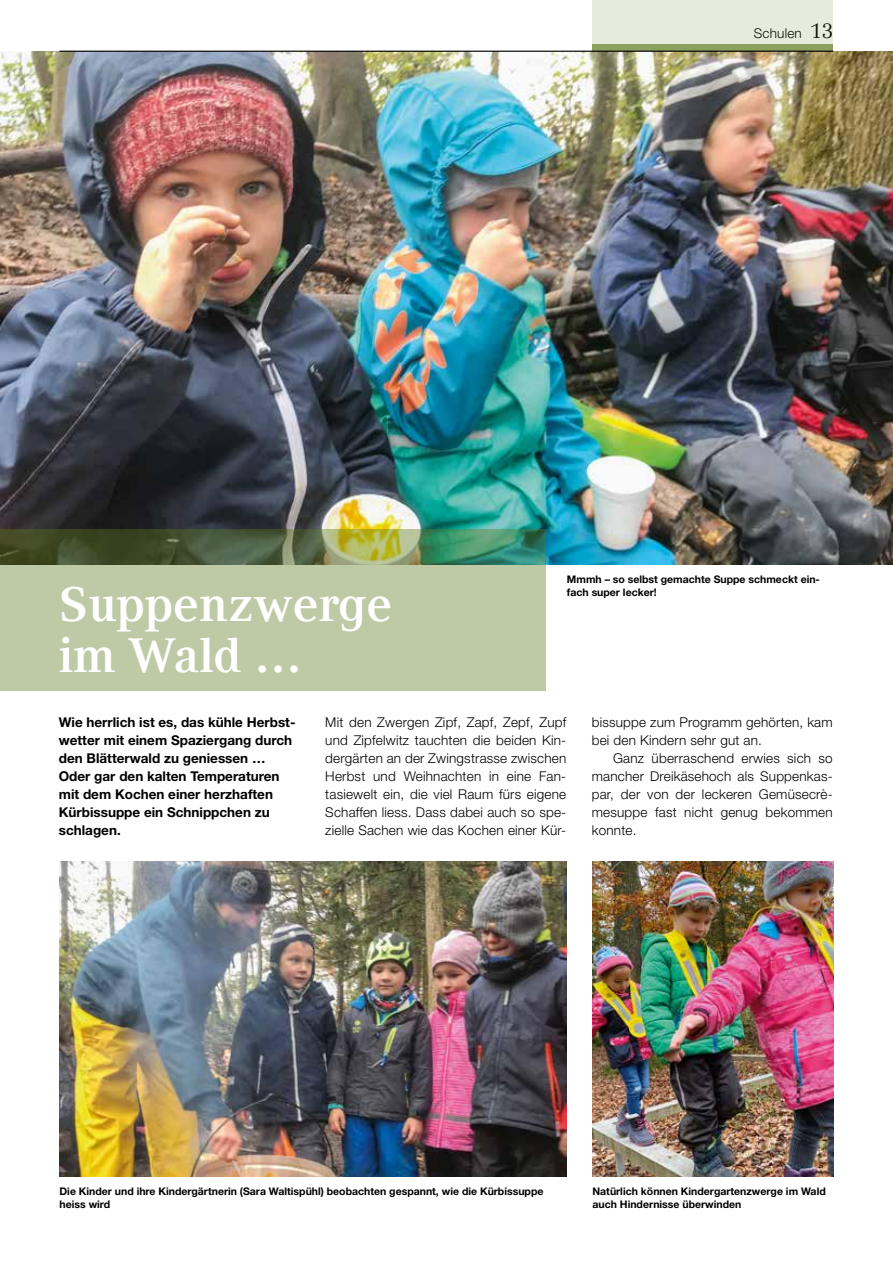
<style>
.page{position:relative;width:893px;height:1263px;background:#fff}
.page>*{position:absolute;margin:0;border:0;box-sizing:border-box;transform-origin:0 0}
.t1{font:700 48px/51px "Compatil Text LT Com";letter-spacing:.005em;color:#fff}
.t2{font:300 13.5px/18px "Helvetica Neue LT Std";letter-spacing:.015em;color:#000;text-align:justify}
.t3{font:700 13.5px/18px "Helvetica Neue LT Std";color:#000}
.t4{font:700 10.5px/13.5px "Helvetica Neue LT Std";color:#000}
.s1{font-family:"Compatil Text LT Com";font-weight:400;font-size:21px}
</style>
<div class="page">
<div style="left:592px;top:0;width:241px;height:51px;background:#e6ebdd"></div>
<div style="left:592px;top:45px;width:241px;height:6px;background:#8ca15d"></div>
<img style="left:0;top:51px;width:893px;height:514px">
<svg style="left:0;top:529px;width:546px;height:161px;background:#a6b58f"></svg>
<img style="left:60px;top:862px;width:507px;height:315px">
<img style="left:592px;top:862px;width:241px;height:315px">
<hr style="left:60px;top:51px;width:773px;height:1px;background:#000">
<p class="t2" style="left:754px;top:24px;width:81px">Schulen <span class="s1">13</span></p>
<h1 class="t1" style="left:59px;top:579px;width:335px">Suppenzwerge im Wald …</h1>
<p class="t4" style="left:567px;top:572px;width:254px">Mmmh – so selbst gemachte Suppe schmeckt ein&shy;fach super lecker!</p>
<p class="t3" style="left:59px;top:712px;width:238px">Wie herrlich ist es, das kühle Herbst&shy;wetter mit einem Spaziergang durch den Blätterwald zu geniessen …<br>Oder gar den kalten Temperaturen mit dem Kochen einer herzhaften<br>Kürbissuppe ein Schnippchen zu schlagen.</p>
<p class="t2" style="left:325px;top:712px;width:242px">Mit den Zwergen Zipf, Zapf, Zepf, Zupf und Zipfelwitz tauchten die beiden Kin&shy;dergärten an der Zwingstrasse zwischen Herbst und Weihnachten in eine Fan&shy;tasiewelt ein, die viel Raum fürs eigene Schaffen liess. Dass dabei auch so spe&shy;zielle Sachen wie das Kochen einer Kür-</p>
<p class="t2" style="left:592px;top:712px;width:242px">bissuppe zum Programm gehörten, kam bei den Kindern sehr gut an.</p>
<p class="t2" style="left:592px;top:748px;width:242px;text-indent:21px">Ganz überraschend erwies sich so mancher Dreikäsehoch als Suppenkas&shy;par, der von der leckeren Gemüsecrè&shy;mesuppe fast nicht genug bekommen konnte.</p>
<p class="t4" style="left:60px;top:1184px;width:485px">Die Kinder und ihre Kindergärtnerin (Sara Waltispühl) beobachten gespannt, wie die Kürbissuppe heiss wird</p>
<p class="t4" style="left:592px;top:1184px;width:235px">Natürlich können Kindergartenzwerge im Wald auch Hindernisse überwinden</p>
</div>
